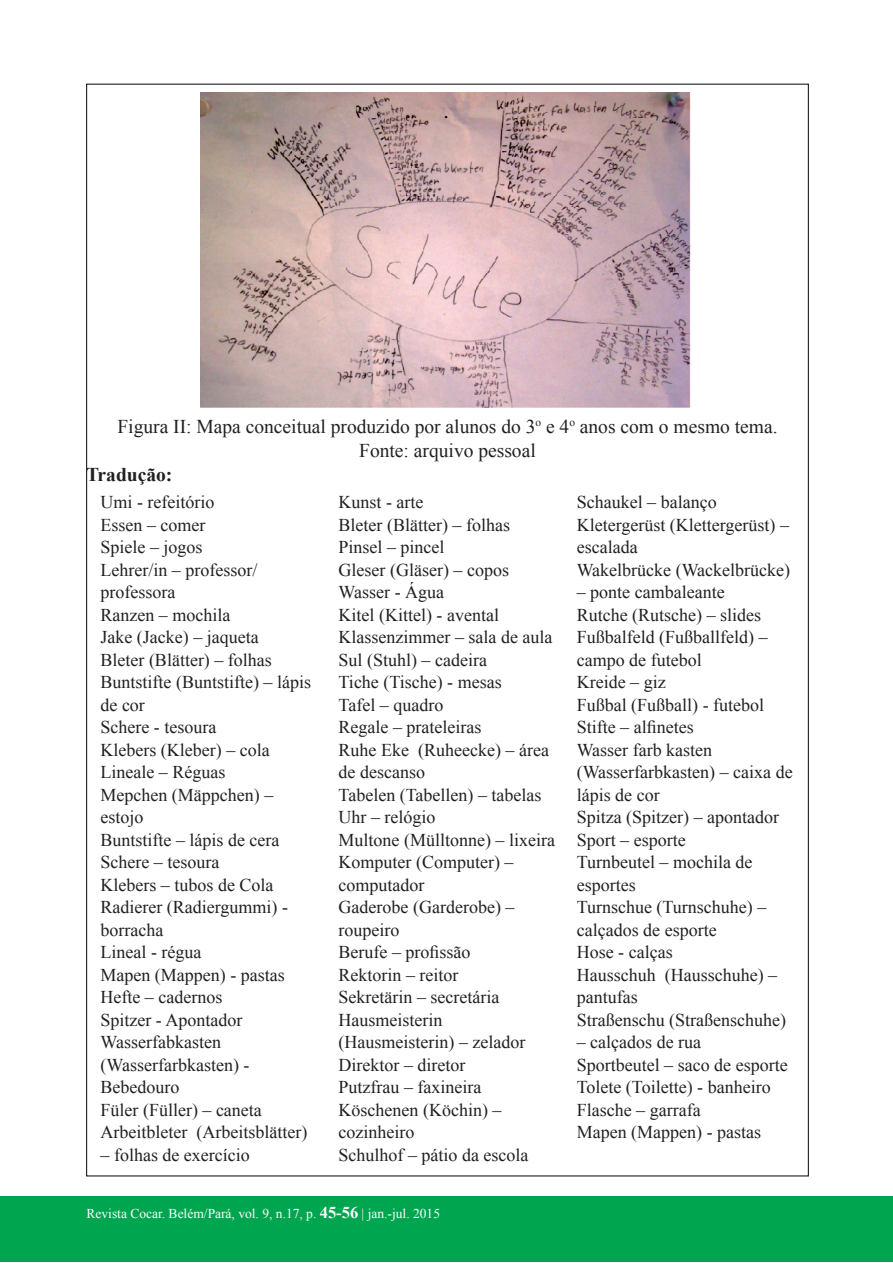
<style>
.page{position:relative;width:893px;height:1263px;background:#fff}
.page>*{position:absolute;margin:0;border:0;box-sizing:border-box;transform-origin:0 0}
.t1{font:19.5px/24px "Times New Roman";color:#231f20;text-align:center}
.t2{font:700 19.5px "Times New Roman";color:#231f20}
.t3{font:18px/22.5px "Times New Roman";color:#231f20}
.t4{font:13.5px "Times New Roman";color:#fff}
.s1{font-weight:700;font-size:16.5px}
</style>
<div class="page">
<div style="left:1px;top:1196px;width:892px;height:66px;background:#00a54f"></div>
<img style="left:201px;top:93px;width:490px;height:315px">
<p class="t1" style="left:117px;top:414px;width:662px">Figura II: Mapa conceitual produzido por alunos do 3<sup>o</sup> e 4<sup>o</sup> anos com o mesmo tema.<br>Fonte: arquivo pessoal</p>
<p class="t2" style="left:86px;top:461px;width:88px">Tradução:</p>
<p class="t3" style="left:100px;top:491px;width:212px">Umi - refeitório<br>Essen – comer<br>Spiele – jogos<br>Lehrer/in – professor/ professora<br>Ranzen – mochila<br>Jake (Jacke) – jaqueta<br>Bleter (Blätter) – folhas<br>Buntstifte (Buntstifte) – lápis de cor<br>Schere - tesoura<br>Klebers (Kleber) – cola<br>Lineale – Réguas<br>Mepchen (Mäppchen) – estojo<br>Buntstifte – lápis de cera<br>Schere – tesoura<br>Klebers – tubos de Cola<br>Radierer (Radiergummi) - borracha<br>Lineal - régua<br>Mapen (Mappen) - pastas<br>Hefte – cadernos<br>Spitzer - Apontador<br>Wasserfabkasten (Wasserfarbkasten) -<br>Bebedouro<br>Füler (Füller) – caneta<br>Arbeitbleter (Arbeitsblätter)</p>
<p class="t3" style="left:100px;top:1143px;width:151px">– folhas de exercício</p>
<p class="t3" style="left:339px;top:491px;width:218px">Kunst - arte<br>Bleter (Blätter) – folhas<br>Pinsel – pincel<br>Gleser (Gläser) – copos<br>Wasser - Água<br>Kitel (Kittel) - avental<br>Klassenzimmer – sala de aula<br>Sul (Stuhl) – cadeira<br>Tiche (Tische) - mesas<br>Tafel – quadro<br>Regale – prateleiras<br>Ruhe Eke (Ruheecke) – área de descanso<br>Tabelen (Tabellen) – tabelas<br>Uhr – relógio<br>Multone (Mülltonne) – lixeira<br>Komputer (Computer) – computador<br>Gaderobe (Garderobe) – roupeiro<br>Berufe – profissão<br>Rektorin – reitor<br>Sekretärin – secretária<br>Hausmeisterin (Hausmeisterin) – zelador<br>Direktor – diretor<br>Putzfrau – faxineira<br>Köschenen (Köchin) – cozinheiro<br>Schulhof – pátio da escola</p>
<p class="t3" style="left:577px;top:491px;width:215px">Schaukel – balanço<br>Kletergerüst (Klettergerüst) – escalada<br>Wakelbrücke (Wackelbrücke)</p>
<p class="t3" style="left:577px;top:581px;width:217px">– ponte cambaleante<br>Rutche (Rutsche) – slides<br>Fußbalfeld (Fußballfeld) – campo de futebol<br>Kreide – giz<br>Fußbal (Fußball) - futebol<br>Stifte – alfinetes<br>Wasser farb kasten (Wasserfarbkasten) – caixa de lápis de cor<br>Spitza (Spitzer) – apontador<br>Sport – esporte<br>Turnbeutel – mochila de esportes<br>Turnschue (Turnschuhe) – calçados de esporte<br>Hose - calças<br>Hausschuh (Hausschuhe) – pantufas<br>Straßenschu (Straßenschuhe)</p>
<p class="t3" style="left:577px;top:1031px;width:212px">– calçados de rua<br>Sportbeutel – saco de esporte<br>Tolete (Toilette) - banheiro<br>Flasche – garrafa<br>Mapen (Mappen) - pastas</p>
<p class="t4" style="left:320px;top:1206px;width:104px"><span class="s1">45-56</span>| jan.-jul. 2015</p>
<p class="t4" style="left:87px;top:1205px;width:255px">Revista Cocar. Belém/Pará, vol. 9, n.17, p. <span class="s1">3-6</span></p>
<p class="t4" style="left:362px;top:1205px;width:80px">| jan.-jul. 2015</p>
</div>
